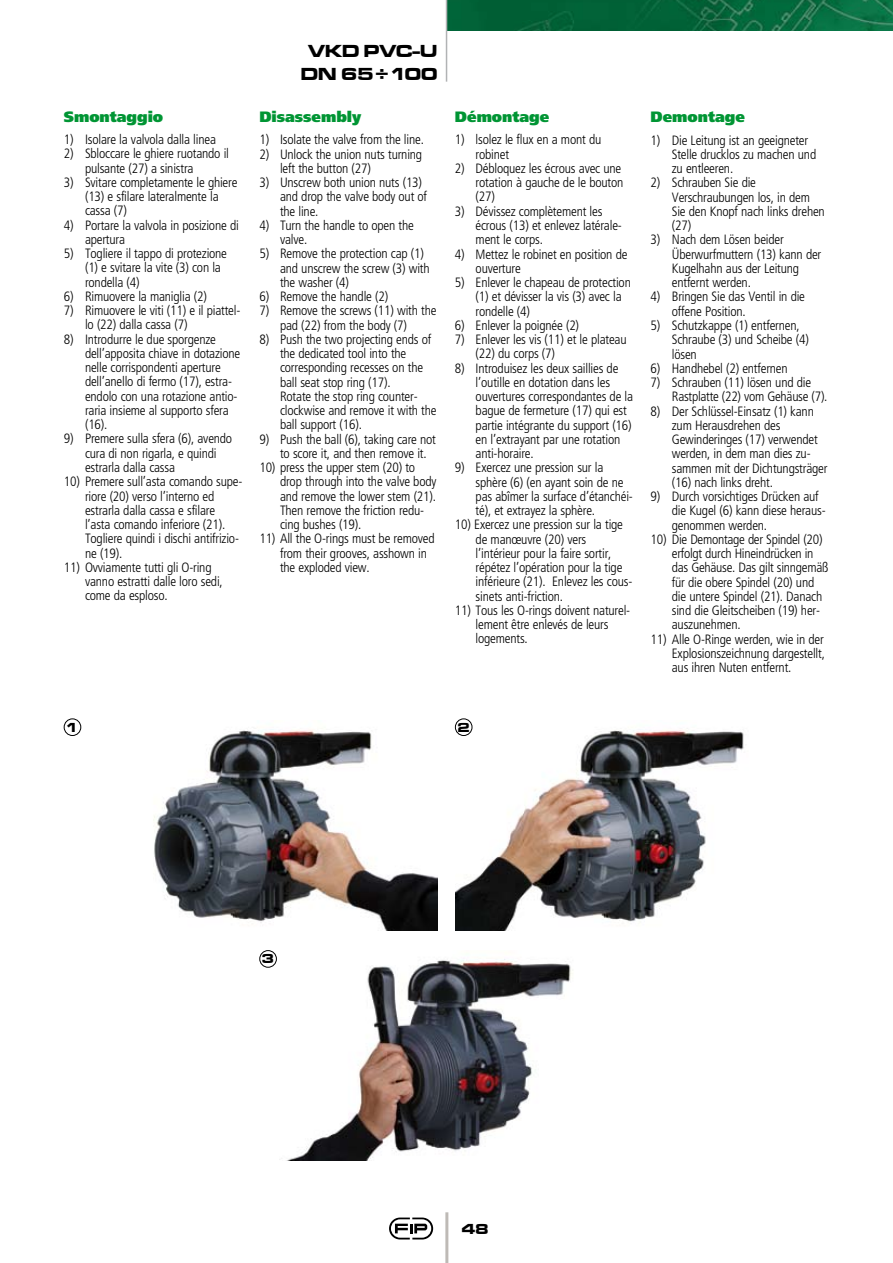
<style>
.page{position:relative;width:893px;height:1263px;background:#fff}
.page>*{position:absolute;margin:0;border:0;box-sizing:border-box;transform-origin:0 0}
.t1{font:18px/22.5px "Microgramma D Bold Exte";color:#000;text-align:center}
.t2{font:900 15px "Frutiger";color:#009534}
.t3{font:15px "Microgramma D Bold Exte";color:#000}
.t4{font:300 condensed 13.5px/14.2px "Frutiger";letter-spacing:-.015em;color:#000}
.t5{font:13.5px "Microgramma D Bold Exte";color:#000}
</style>
<div class="page">
<hr style="left:445px;top:1212px;width:3px;height:51px;background:#bebab6">
<svg style="left:389px;top:1217px;width:44px;height:22px"></svg>
<img style="left:447px;top:0;width:446px;height:30px">
<hr style="left:446px;top:0;width:1px;height:82px;background:#b1b3b4">
<img style="left:153px;top:729px;width:285px;height:202px">
<img style="left:288px;top:959px;width:285px;height:201px">
<img style="left:455px;top:720px;width:289px;height:211px">
<div style="left:64px;top:718px;width:17px;height:18px;border:1px solid #000;border-radius:50%"></div>
<div style="left:455px;top:719px;width:17px;height:16px;background:#fff;border-radius:50%"></div>
<div style="left:455px;top:718px;width:17px;height:18px;border:1px solid #000;border-radius:50%"></div>
<div style="left:259px;top:950px;width:18px;height:18px;border:1px solid #000;border-radius:50%"></div>
<h1 class="t1" style="left:301px;top:40px;width:138px">VKD PVC-U<br>DN 65÷100</h1>
<p class="t2" style="left:64px;top:108px;width:101px">Smontaggio</p>
<p class="t2" style="left:259px;top:108px;width:103px">Disassembly</p>
<p class="t2" style="left:455px;top:108px;width:96px">Démontage</p>
<p class="t2" style="left:651px;top:108px;width:96px">Demontage</p>
<p class="t4" style="left:64px;top:132px;width:154px">1) Isolare la valvola dalla linea</p>
<p class="t4" style="left:85px;top:147px;width:145px;text-indent:-21px">2) Sbloccare le ghiere ruotando il pulsante (27) a sinistra</p>
<p class="t4" style="left:85px;top:175px;width:154px;text-indent:-21px">3) Svitare completamente le ghiere (13) e sfilare lateralmente la cassa (7)</p>
<p class="t4" style="left:85px;top:218px;width:155px;text-indent:-21px">4) Portare la valvola in posizione di apertura</p>
<p class="t4" style="left:85px;top:247px;width:144px;text-indent:-21px">5) Togliere il tappo di protezione (1) e svitare la vite (3) con la rondella (4)</p>
<p class="t4" style="left:64px;top:289px;width:145px">6) Rimuovere la maniglia (2)</p>
<p class="t4" style="left:85px;top:304px;width:157px;text-indent:-21px">7) Rimuovere le viti (11) e il piattel&shy;lo (22) dalla cassa (7)</p>
<p class="t4" style="left:85px;top:332px;width:157px;text-indent:-21px">8) Introdurre le due sporgenze dell’apposita chiave in dotazione nelle corrispondenti aperture dell’anello di fermo (17), estra&shy;endolo con una rotazione antio&shy;raria insieme al supporto sfera (16).</p>
<p class="t4" style="left:85px;top:432px;width:149px;text-indent:-21px">9) Premere sulla sfera (6), avendo cura di non rigarla, e quindi estrarla dalla cassa</p>
<p class="t4" style="left:85px;top:475px;width:159px;text-indent:-21px">10) Premere sull’asta comando supe&shy;riore (20) verso l’interno ed estrarla dalla cassa e sfilare l’asta comando inferiore (21).<br>Togliere quindi i dischi antifrizio&shy;ne (19).</p>
<p class="t4" style="left:85px;top:560px;width:139px;text-indent:-21px">11) Ovviamente tutti gli O-ring vanno estratti dalle loro sedi, come da esploso.</p>
<p class="t4" style="left:259px;top:133px;width:166px">1) Isolate the valve from the line.</p>
<p class="t4" style="left:280px;top:147px;width:144px;text-indent:-21px">2) Unlock the union nuts turning left the button (27)</p>
<p class="t4" style="left:280px;top:175px;width:149px;text-indent:-21px">3) Unscrew both union nuts (13) and drop the valve body out of the line.</p>
<p class="t4" style="left:280px;top:218px;width:135px;text-indent:-21px">4) Turn the handle to open the valve.</p>
<p class="t4" style="left:280px;top:247px;width:151px;text-indent:-21px">5) Remove the protection cap (1) and unscrew the screw (3) with the washer (4)</p>
<p class="t4" style="left:259px;top:289px;width:130px">6) Remove the handle (2)</p>
<p class="t4" style="left:280px;top:304px;width:158px;text-indent:-21px">7) Remove the screws (11) with the pad (22) from the body (7)</p>
<p class="t4" style="left:280px;top:332px;width:158px;text-indent:-21px">8) Push the two projecting ends of the dedicated tool into the corresponding recesses on the ball seat stop ring (17).<br>Rotate the stop ring counter&shy;clockwise and remove it with the ball support (16).</p>
<p class="t4" style="left:280px;top:432px;width:157px;text-indent:-21px">9) Push the ball (6), taking care not to score it, and then remove it.</p>
<p class="t4" style="left:280px;top:461px;width:158px;text-indent:-21px">10) press the upper stem (20) to drop through into the valve body and remove the lower stem (21).<br>Then remove the friction redu&shy;cing bushes (19).</p>
<p class="t4" style="left:280px;top:532px;width:156px;text-indent:-21px">11) All the O-rings must be removed from their grooves, asshown in the exploded view.</p>
<p class="t4" style="left:476px;top:133px;width:127px;text-indent:-21px">1) lsolez le flux en a mont du robinet</p>
<p class="t4" style="left:476px;top:161px;width:149px;text-indent:-21px">2) Débloquez les écrous avec une rotation à gauche de le bouton (27)</p>
<p class="t4" style="left:476px;top:204px;width:148px;text-indent:-21px">3) Dévissez complètement les écrous (13) et enlevez latérale&shy;ment le corps.</p>
<p class="t4" style="left:476px;top:247px;width:153px;text-indent:-21px">4) Mettez le robinet en position de ouverture</p>
<p class="t4" style="left:476px;top:275px;width:157px;text-indent:-21px">5) Enlever le chapeau de protection (1) et dévisser la vis (3) avec la rondelle (4)</p>
<p class="t4" style="left:455px;top:318px;width:126px">6) Enlever la poignée (2)</p>
<p class="t4" style="left:476px;top:332px;width:152px;text-indent:-21px">7) Enlever les vis (11) et le plateau (22) du corps (7)</p>
<p class="t4" style="left:476px;top:361px;width:159px;text-indent:-21px">8) Introduisez les deux saillies de l’outille en dotation dans les ouvertures correspondantes de la bague de fermeture (17) qui est partie intégrante du support (16) en l’extrayant par une rotation anti-horaire.</p>
<p class="t4" style="left:476px;top:461px;width:159px;text-indent:-21px">9) Exercez une pression sur la sphère (6) (en ayant soin de ne pas abîmer la surface d’étanchéi&shy;té), et extrayez la sphère.</p>
<p class="t4" style="left:476px;top:518px;width:158px;text-indent:-21px">10) Exercez une pression sur la tige de manœuvre (20) vers l’intérieur pour la faire sortir, répétez l’opération pour la tige inférieure (21). Enlevez les cous&shy;sinets anti-friction.</p>
<p class="t4" style="left:476px;top:603px;width:156px;text-indent:-21px">11) Tous les O-rings doivent naturel&shy;lement être enlevés de leurs logements.</p>
<p class="t4" style="left:672px;top:133px;width:146px;text-indent:-21px">1) Die Leitung ist an geeigneter<br>Stelle drucklos zu machen und zu entleeren.</p>
<p class="t4" style="left:672px;top:176px;width:155px;text-indent:-21px">2) Schrauben Sie die<br>Verschraubungen los, in dem<br>Sie den Knopf nach links drehen (27)</p>
<p class="t4" style="left:672px;top:233px;width:151px;text-indent:-21px">3) Nach dem Lösen beider<br>Überwurfmuttern (13) kann der<br>Kugelhahn aus der Leitung entfernt werden.</p>
<p class="t4" style="left:672px;top:290px;width:135px;text-indent:-21px">4) Bringen Sie das Ventil in die offene Position.</p>
<p class="t4" style="left:672px;top:318px;width:138px;text-indent:-21px">5) Schutzkappe (1) entfernen,<br>Schraube (3) und Scheibe (4) lösen</p>
<p class="t4" style="left:651px;top:361px;width:139px">6) Handhebel (2) entfernen</p>
<p class="t4" style="left:672px;top:375px;width:157px;text-indent:-21px">7) Schrauben (11) lösen und die<br>Rastplatte (22) vom Gehäuse (7).</p>
<p class="t4" style="left:672px;top:404px;width:157px;text-indent:-21px">8) Der Schlüssel-Einsatz (1) kann zum Herausdrehen des<br>Gewinderinges (17) verwendet werden, in dem man dies zu&shy;sammen mit der Dichtungsträger (16) nach links dreht.</p>
<p class="t4" style="left:672px;top:489px;width:155px;text-indent:-21px">9) Durch vorsichtiges Drücken auf die Kugel (6) kann diese heraus&shy;genommen werden.</p>
<p class="t4" style="left:672px;top:532px;width:158px;text-indent:-21px">10) Die Demontage der Spindel (20) erfolgt durch Hineindrücken in das Gehäuse. Das gilt sinngemäß für die obere Spindel (20) und die untere Spindel (21). Danach sind die Gleitscheiben (19) her&shy;auszunehmen.</p>
<p class="t4" style="left:672px;top:632px;width:155px;text-align:justify;text-indent:-21px">11) Alle O-Ringe werden, wie in der Explosionszeichnung dargestellt, aus ihren Nuten entfernt.</p>
<p class="t5" style="left:66px;top:718px;width:14px">1</p>
<p class="t5" style="left:458px;top:718px;width:14px">2</p>
<p class="t5" style="left:262px;top:950px;width:14px">3</p>
<p class="t3" style="left:462px;top:1218px;width:29px">48</p>
</div>
